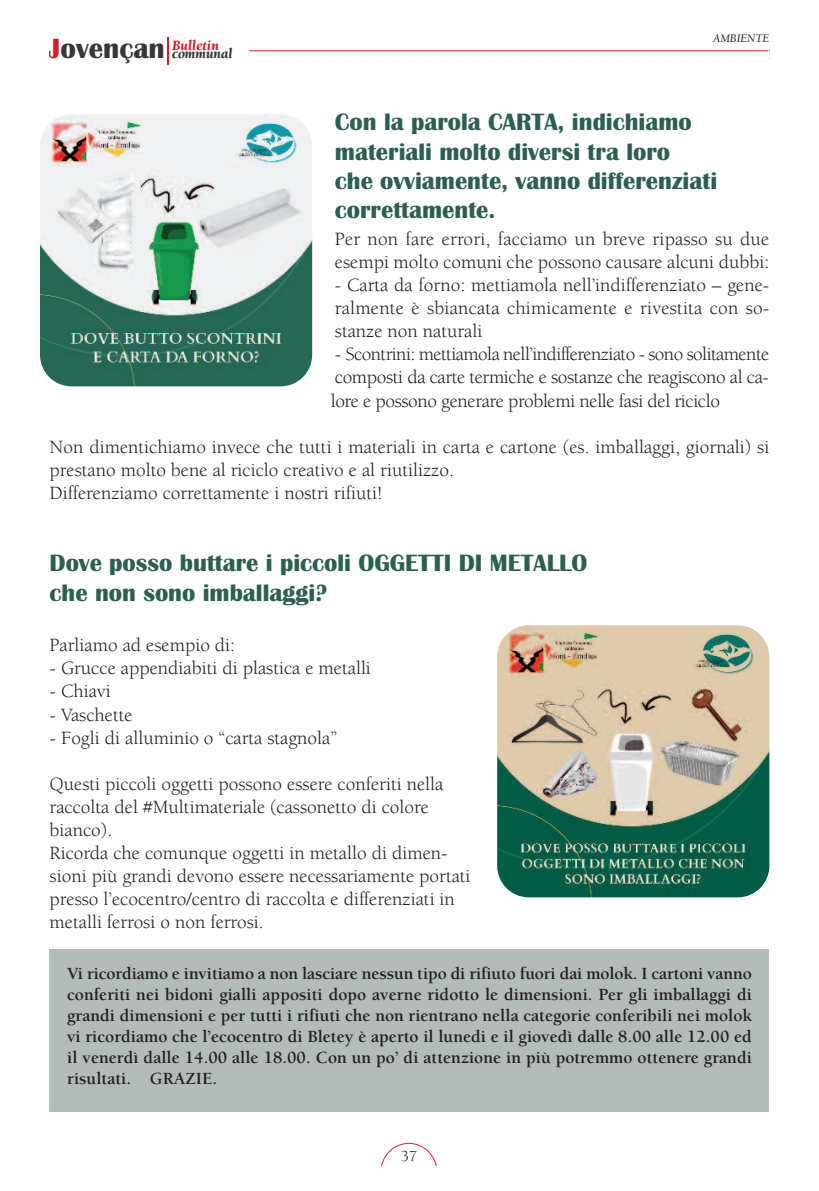
<style>
.page{position:relative;width:819px;height:1191px;background:#fff}
.page>*{position:absolute;margin:0;border:0;box-sizing:border-box;transform-origin:0 0}
.t1{font:700 24.5px/29.4px "Britannic";color:#2b5f53}
.t2{font:19.25px/23.1px "Berkeley";color:#231f20}
.t3{font:19.25px "Berkeley";color:#34383a;scale:.95 1}
.t4{font:700 17.5px/21px "Berkeley";color:#231f20;text-align:justify}
.t5{font:15.75px "Berkeley";color:#231f20}
.t6{font:15.75px "Berkeley";color:#34383a;scale:.95 1}
.t7{font:italic 900 14.7px "Berkeley";color:#d22229;scale:.95 1}
.t8{font:italic 900 14.7px "Berkeley";color:#34383a;scale:.95 1}
.t9{font:italic 11.9px "Berkeley";color:#231f20}
.s1{font-family:"Britannic";font-weight:700;font-style:normal;font-size:28.7px}
.s2{font-family:"Britannic";font-weight:700;font-style:normal;font-size:28.7px;color:#34383a}
</style>
<div class="page">
<svg style="left:381px;top:1142px;width:56px;height:24px"></svg>
<hr style="left:167px;top:37px;width:2px;height:27px;background:#d22229">
<hr style="left:249px;top:50px;width:519px;height:1px;background:#d22229">
<img style="left:40px;top:114px;width:272px;height:272px;border-radius:32px">
<img style="left:497px;top:625px;width:272px;height:272px;border-radius:32px">
<div style="left:50px;top:949px;width:719px;height:162px;background:#b3bcb8"></div>
<p class="t7" style="left:49px;top:40px;width:181px"><span class="s1">J</span><span class="s2">ovençan</span> Bulletin</p>
<p class="t8" style="left:172px;top:48px;width:65px">communal</p>
<p class="t9" style="left:713px;top:34px;width:58px">AMBIENTE</p>
<p class="t1" style="left:335px;top:107px;width:384px">con la parola carTa, indichiamo materiali molto diversi tra loro<br>che ovviamente, vanno differenziati correttamente.</p>
<p class="t2" style="left:335px;top:229px;width:436px">Per non fare errori, facciamo un breve ripasso su due esempi molto comuni che possono causare alcuni dubbi:</p>
<p class="t2" style="left:335px;top:275px;width:436px;text-align:justify">- Carta da forno: mettiamola nell’indifferenziato – gene&shy;ralmente è sbiancata chimicamente e rivestita con so&shy;stanze non naturali</p>
<p class="t2" style="left:331px;top:344px;width:440px;text-align:justify">- Scontrini: mettiamola nell’indifferenziato - sono solitamente composti da carte termiche e sostanze che reagiscono al ca&shy;lore e possono generare problemi nelle fasi del riciclo</p>
<p class="t2" style="left:50px;top:437px;width:721px">Non dimentichiamo invece che tutti i materiali in carta e cartone (es. imballaggi, giornali) si prestano molto bene al riciclo creativo e al riutilizzo.<br>Differenziamo correttamente i nostri rifiuti!</p>
<p class="t1" style="left:50px;top:548px;width:539px">Dove posso buttare i piccoli OGGETTI DI METallO che non sono imballaggi?</p>
<p class="t2" style="left:50px;top:635px;width:187px">Parliamo ad esempio di:</p>
<p class="t2" style="left:50px;top:658px;width:323px">- Grucce appendiabiti di plastica e metalli</p>
<p class="t2" style="left:50px;top:681px;width:63px">- Chiavi</p>
<p class="t2" style="left:50px;top:704px;width:85px">- Vaschette</p>
<p class="t2" style="left:50px;top:727px;width:289px">- Fogli di alluminio o “carta stagnola”</p>
<p class="t2" style="left:50px;top:774px;width:422px">Questi piccoli oggetti possono essere conferiti nella raccolta del #Multimateriale (cassonetto di colore bianco).<br>Ricorda che comunque oggetti in metallo di dimen&shy;sioni più grandi devono essere necessariamente portati presso l’ecocentro/centro di raccolta e differenziati in metalli ferrosi o non ferrosi.</p>
<p class="t4" style="left:67px;top:964px;width:686px">Vi ricordiamo e invitiamo a non lasciare nessun tipo di rifiuto fuori dai molok. I cartoni vanno conferiti nei bidoni gialli appositi dopo averne ridotto le dimensioni. Per gli imballaggi di grandi dimensioni e per tutti i rifiuti che non rientrano nella categorie conferibili nei molok vi ricordiamo che l’ecocentro di Bletey è aperto il lunedi e il giovedì dalle 8.00 alle 12.00 ed il venerdì dalle 14.00 alle 18.00. Con un po’ di attenzione in più potremmo ottenere grandi risultati. GRAZIE.</p>
<p class="t5" style="left:401px;top:1150px;width:18px">37</p>
<p class="t6" style="left:401px;top:1158px;width:18px">28</p>
<p class="t3" style="left:400px;top:1159px;width:21px">27</p>
</div>
